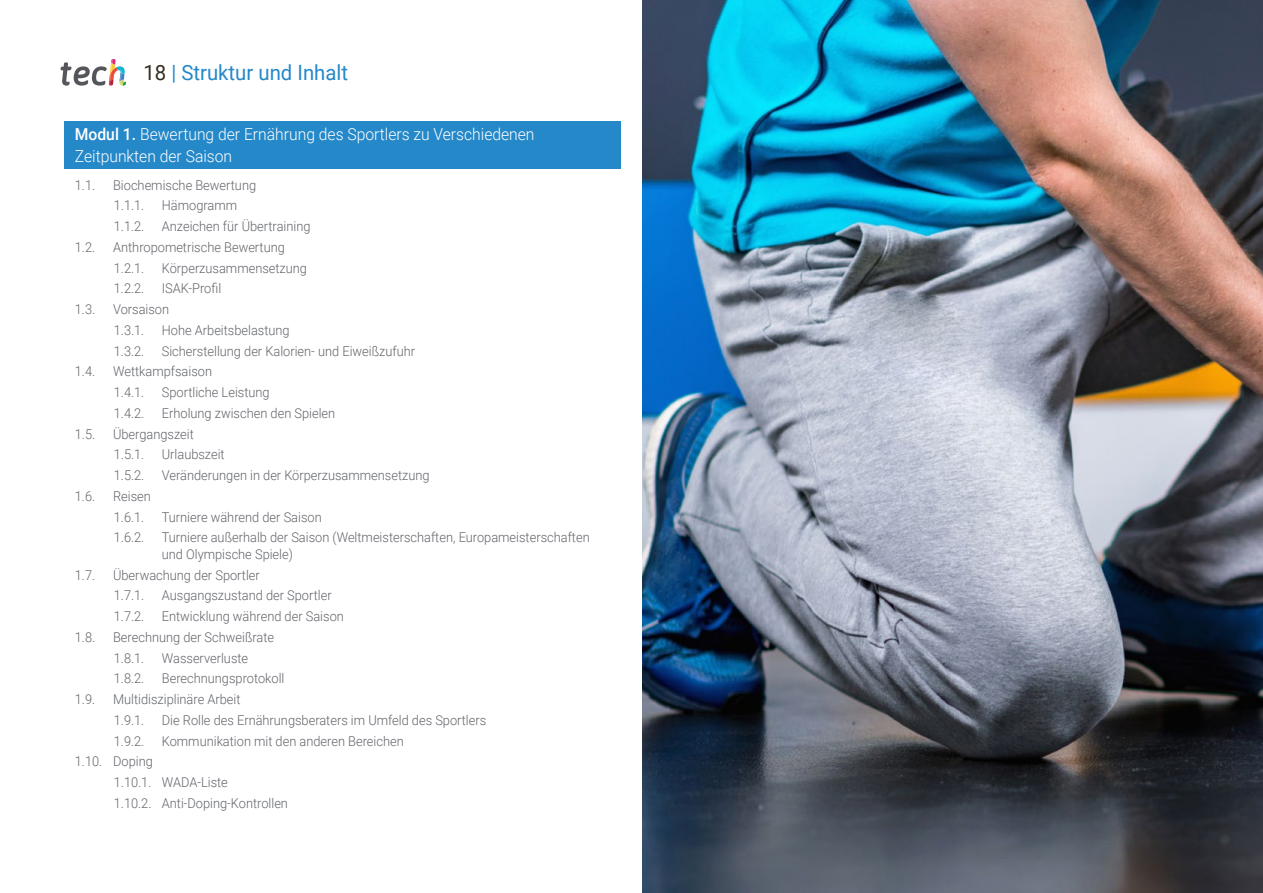
<style>
.page{position:relative;width:1263px;height:893px;background:#fff}
.page>*{position:absolute;margin:0;border:0;box-sizing:border-box;transform-origin:0 0}
.t1{font:21px "Roboto";color:#2488c9}
.t2{font:300 16.5px/22.5px "Roboto";color:#fff;scale:.95 1}
.t3{font:300 13.5px/20.7px "Roboto";color:#61646a;scale:.95 1}
.s1{color:#312e20}
.s2{font-weight:500}
</style>
<div class="page">
<div style="left:64px;top:121px;width:557px;height:48px;background:#2488c9"></div>
<img style="left:642px;top:0;width:621px;height:893px">
<svg style="left:61px;top:59px;width:65px;height:27px"></svg>
<h1 class="t1" style="left:144px;top:57px;width:206px"><span class="s1">18</span> | Struktur und Inhalt</h1>
<p class="t2" style="left:75px;top:122px;width:485px"><span class="s2">Modul 1.</span> Bewertung der Ernährung des Sportlers zu Verschiedenen<br>Zeitpunkten der Saison</p>
<p class="t3" style="left:75px;top:174px;width:23px">1.1.</p>
<p class="t3" style="left:113px;top:174px;width:152px">Biochemische Bewertung<br>1.1.1.</p>
<p class="t3" style="left:162px;top:195px;width:81px">Hämogramm</p>
<p class="t3" style="left:114px;top:215px;width:34px">1.1.2.</p>
<p class="t3" style="left:162px;top:215px;width:158px">Anzeichen für Übertraining</p>
<p class="t3" style="left:75px;top:236px;width:23px">1.2.</p>
<p class="t3" style="left:113px;top:236px;width:182px">Anthropometrische Bewertung<br>1.2.1.</p>
<p class="t3" style="left:162px;top:257px;width:154px">Körperzusammensetzung</p>
<p class="t3" style="left:114px;top:278px;width:34px">1.2.2.</p>
<p class="t3" style="left:162px;top:278px;width:64px">ISAK-Profil</p>
<p class="t3" style="left:75px;top:298px;width:23px">1.3.</p>
<p class="t3" style="left:113px;top:298px;width:61px">Vorsaison<br>1.3.1.</p>
<p class="t3" style="left:162px;top:319px;width:136px">Hohe Arbeitsbelastung</p>
<p class="t3" style="left:114px;top:340px;width:34px">1.3.2.</p>
<p class="t3" style="left:162px;top:340px;width:268px">Sicherstellung der Kalorien- und Eiweißzufuhr</p>
<p class="t3" style="left:75px;top:361px;width:23px">1.4.</p>
<p class="t3" style="left:113px;top:361px;width:106px">Wettkampfsaison<br>1.4.1.</p>
<p class="t3" style="left:162px;top:381px;width:115px">Sportliche Leistung</p>
<p class="t3" style="left:114px;top:402px;width:34px">1.4.2.</p>
<p class="t3" style="left:162px;top:402px;width:184px">Erholung zwischen den Spielen</p>
<p class="t3" style="left:75px;top:423px;width:23px">1.5.</p>
<p class="t3" style="left:113px;top:423px;width:87px">Übergangszeit<br>1.5.1.</p>
<p class="t3" style="left:162px;top:444px;width:68px">Urlaubszeit</p>
<p class="t3" style="left:114px;top:464px;width:34px">1.5.2.</p>
<p class="t3" style="left:162px;top:464px;width:283px">Veränderungen in der Körperzusammensetzung</p>
<p class="t3" style="left:75px;top:485px;width:23px">1.6.</p>
<p class="t3" style="left:113px;top:485px;width:41px">Reisen<br>1.6.1.</p>
<p class="t3" style="left:162px;top:506px;width:170px">Turniere während der Saison</p>
<p class="t3" style="left:114px;top:527px;width:34px">1.6.2.</p>
<p class="t3" style="left:162px;top:529px;width:452px;line-height:16.5px">Turniere außerhalb der Saison (Weltmeisterschaften, Europameisterschaften und Olympische Spiele)</p>
<p class="t3" style="left:75px;top:564px;width:23px">1.7.</p>
<p class="t3" style="left:113px;top:564px;width:156px">Überwachung der Sportler<br>1.7.1.</p>
<p class="t3" style="left:162px;top:585px;width:180px">Ausgangszustand der Sportler</p>
<p class="t3" style="left:114px;top:605px;width:34px">1.7.2.</p>
<p class="t3" style="left:162px;top:605px;width:193px">Entwicklung während der Saison</p>
<p class="t3" style="left:75px;top:626px;width:23px">1.8.</p>
<p class="t3" style="left:113px;top:626px;width:171px">Berechnung der Schweißrate<br>1.8.1.</p>
<p class="t3" style="left:162px;top:647px;width:92px">Wasserverluste</p>
<p class="t3" style="left:114px;top:668px;width:34px">1.8.2.</p>
<p class="t3" style="left:162px;top:668px;width:131px">Berechnungsprotokoll</p>
<p class="t3" style="left:75px;top:688px;width:23px">1.9.</p>
<p class="t3" style="left:113px;top:688px;width:136px">Multidisziplinäre Arbeit<br>1.9.1.</p>
<p class="t3" style="left:162px;top:709px;width:343px">Die Rolle des Ernährungsberaters im Umfeld des Sportlers</p>
<p class="t3" style="left:114px;top:730px;width:34px">1.9.2.</p>
<p class="t3" style="left:162px;top:730px;width:256px">Kommunikation mit den anderen Bereichen</p>
<p class="t3" style="left:114px;top:751px;width:185px;text-indent:-39px">1.10. Doping<br>1.10.1. WADA-Liste<br>1.10.2. Anti-Doping-Kontrollen</p>
</div>
